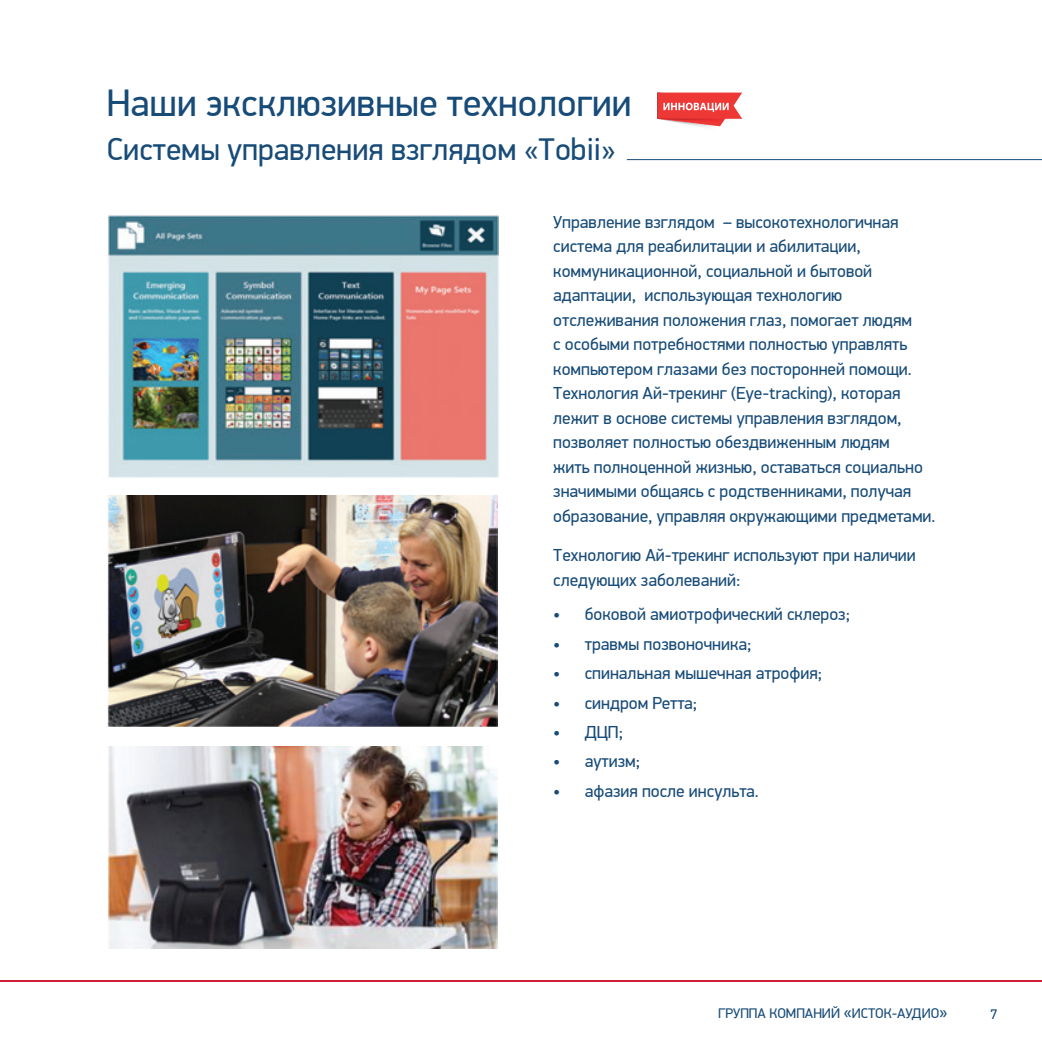
<style>
.page{position:relative;width:1042px;height:1042px;background:#fff}
.page>*{position:absolute;margin:0;border:0;box-sizing:border-box;transform-origin:0 0}
.t1{font:38.5px "PF Din Display Pro";color:#174b78}
.t2{font:31.5px "PF Din Display Pro";color:#174b78}
.t3{font:17.5px/24.5px "PF Din Display Pro";color:#174b78}
.t4{font:14px "PF Din Display Pro";color:#174b78}
.s1{font-size:18.38px}
</style>
<div class="page">
<hr style="left:0;top:979px;width:1042px;height:2px;background:#cf1f37">
<hr style="left:627px;top:159px;width:415px;height:1px;background:#174b78">
<img style="left:108px;top:215px;width:391px;height:263px">
<img style="left:108px;top:496px;width:390px;height:230px">
<img style="left:108px;top:746px;width:390px;height:203px">
<img style="left:698px;top:126px;width:14px;height:1px">
<svg style="left:657px;top:93px;width:85px;height:33px"></svg>
<h1 class="t1" style="left:107px;top:80px;width:526px">наши эксклюзивные технологии</h1>
<h2 class="t2" style="left:107px;top:130px;width:510px">системы управления взглядом «Tobii»</h2>
<p class="t3" style="left:553px;top:210px;width:384px">управление взглядом – высокотехнологичная система для реабилитации и абилитации, коммуникационной, социальной и бытовой адаптации, использующая технологию отслеживания положения глаз, помогает людям<br>с особыми потребностями полностью управлять компьютером глазами без посторонней помощи. технология ай-трекинг (Eye-tracking), которая лежит в основе системы управления взглядом, позволяет полностью обездвиженным людям<br>жить полноценной жизнью, оставаться социально значимыми общаясь с родственниками, получая образование, управляя окружающими предметами.</p>
<p class="t3" style="left:553px;top:543px;width:364px">технологию ай-трекинг используют при наличии следующих заболеваний:</p>
<p class="t3" style="left:553px;top:602px;width:298px">• боковой амиотрофический склероз;</p>
<p class="t3" style="left:553px;top:631px;width:200px">• травмы позвоночника;</p>
<p class="t3" style="left:553px;top:661px;width:270px">• спинальная мышечная атрофия;</p>
<p class="t3" style="left:553px;top:690px;width:146px">• синдром ретта;</p>
<p class="t3" style="left:553px;top:720px;width:71px">• дЦп;</p>
<p class="t3" style="left:553px;top:749px;width:89px">• аутизм;</p>
<p class="t3" style="left:553px;top:779px;width:207px">• афазия после инсульта.</p>
<p class="t4" style="left:718px;top:1005px;width:231px">группа компаний <span class="s1">«</span>исток-аудио<span class="s1">»</span></p>
<p class="t4" style="left:990px;top:1005px;width:8px">7</p>
</div>
